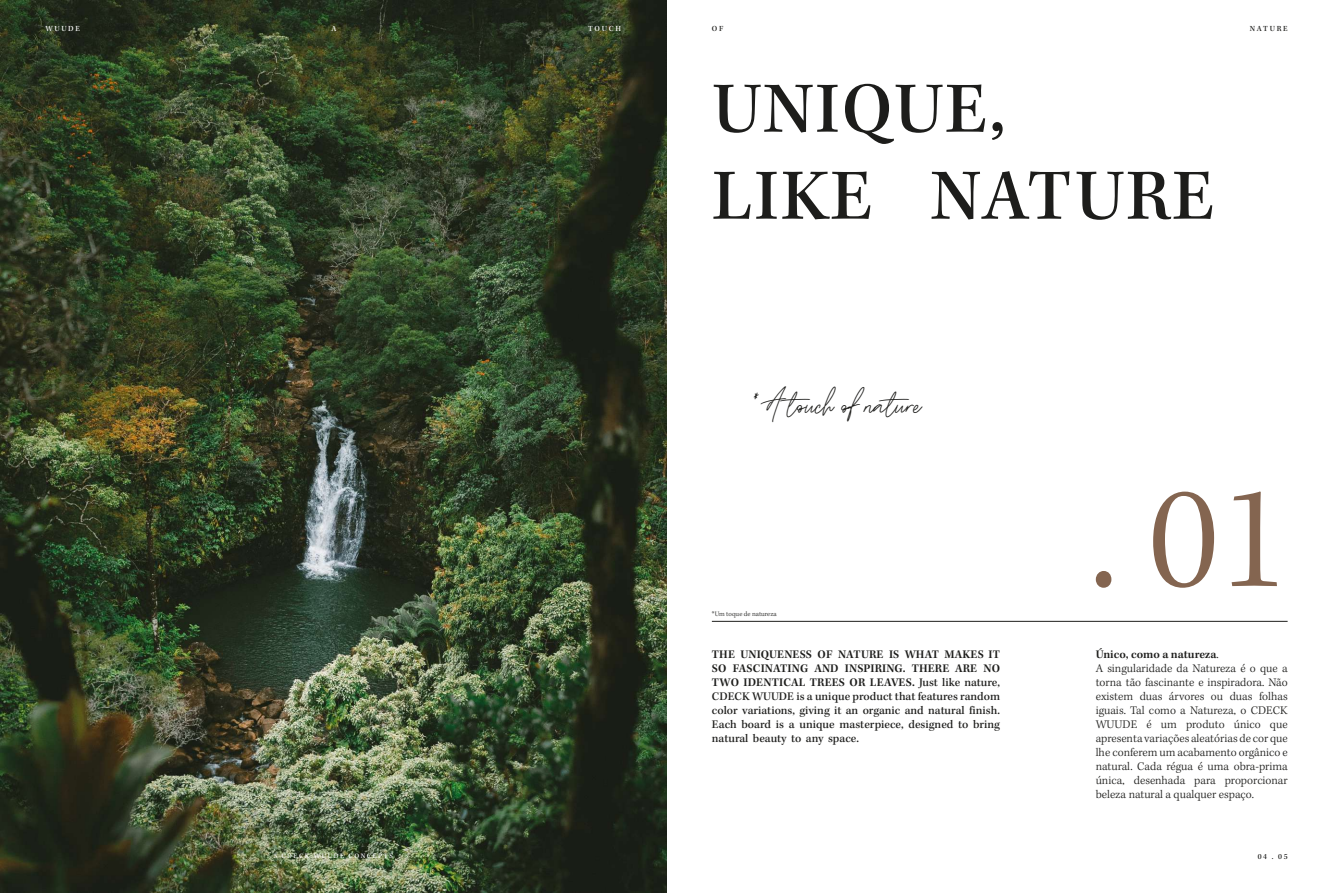
<style>
.page{position:relative;width:1333px;height:893px;background:#fff}
.page>*{position:absolute;margin:0;border:0;box-sizing:border-box;transform-origin:0 0}
.t1{font:300 150px "Kepler Std";color:#846550}
.t2{font:500 74px/87px "Kepler Std";letter-spacing:.03em;color:#1d1d1b}
.t3{font:45px "Handestonie";color:#1d1d1b}
.t4{font:300 12px/14px "Kepler Std";color:#1d1d1b;text-align:justify}
.t5{font:500 12px/14px "Kepler Std";color:#1d1d1b;text-align:justify}
.t6{font:600 12px "Kepler Std";color:#1d1d1b}
.t7{font:500 8px "Kepler Std";letter-spacing:.205em;color:#1d1d1b}
.t8{font:500 8px "Kepler Std";letter-spacing:.205em;color:#fff}
.t9{font:500 7px "Kepler Std";letter-spacing:.22em;color:#fff}
.t10{font:300 7px "Kepler Std";color:#1d1d1b}
.s1{font-weight:600}
.s2{font-weight:300}
</style>
<div class="page">
<img style="left:0;top:0;width:666px;height:893px">
<hr style="left:711px;top:621px;width:576px;height:1px;background:#1d1d1b">
<p class="t8" style="left:45px;top:26px;width:36px">WUUDE</p>
<p class="t8" style="left:331px;top:26px;width:7px">A</p>
<p class="t8" style="left:588px;top:26px;width:35px">TOUCH</p>
<p class="t7" style="left:712px;top:26px;width:13px">OF</p>
<p class="t7" style="left:1249px;top:26px;width:39px">NATURE</p>
<h2 class="t2" style="left:712px;top:73px;width:503px">UNIQUE,<br>LIKE NATURE</h2>
<p class="t9" style="left:274px;top:853px;width:121px">5 CDECK WUUDE CONCEPTS</p>
<h3 class="t3" style="left:753px;top:373px;width:171px">*A touch of nature</h3>
<p class="t10" style="left:711px;top:611px;width:66px">*Um toque de natureza</p>
<p class="t5" style="left:712px;top:649px;width:289px"><span class="s1">THE UNIQUENESS OF NATURE IS WHAT MAKES IT SO FASCINATING AND INSPIRING. THERE ARE NO TWO IDENTICAL TREES OR LEAVES.</span> Just like nature, CDECK WUUDE is a unique product that features random color variations, giving it an organic and natural finish.<br>Each board is a unique masterpiece, designed to bring natural beauty to any space.</p>
<h1 class="t1" style="left:1089px;top:481px;width:199px">.01</h1>
<p class="t6" style="left:1095px;top:650px;width:125px">Único, como a natureza<span class="s2">.</span></p>
<p class="t4" style="left:1095px;top:663px;width:193px">A singularidade da Natureza é o que a torna tão fascinante e inspiradora. Não existem duas árvores ou duas folhas iguais. Tal como a Natureza, o CDECK WUUDE é um produto único que apresenta variações aleatórias de cor que lhe conferem um acabamento orgânico e natural. Cada régua é uma obra-prima única, desenhada para proporcionar beleza natural a qualquer espaço.</p>
<p class="t7" style="left:1257px;top:853px;width:31px">04 . 05</p>
</div>
